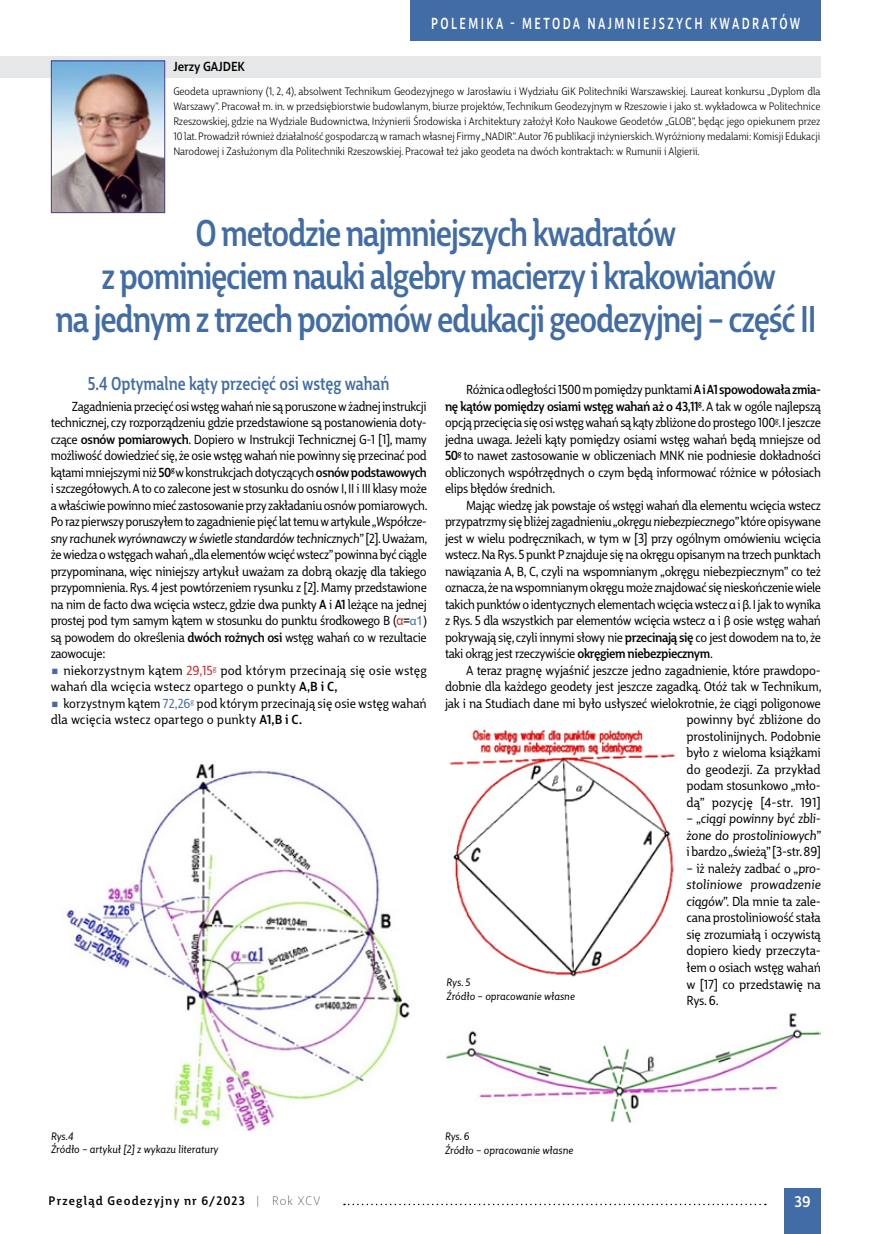
<style>
.page{position:relative;width:872px;height:1234px;background:#fff}
.page>*{position:absolute;margin:0;border:0;box-sizing:border-box;transform-origin:0 0}
.t1{font:500 36.3px/43.2px "Big City Grotesque Pro";letter-spacing:-.04em;color:#426ca5;text-align:center;scale:.86 1}
.t2{font:500 18.15px "Big City Grotesque Pro";letter-spacing:-.005em;color:#426ca5;scale:.84 1}
.t3{font:500 15.6px "Big City Grotesque Pro";letter-spacing:.2em;color:#fff;scale:.77 1}
.t4{font:500 15px "Big City Grotesque Pro";color:#fff}
.t5{font:12.75px/16.5px "Big City Grotesque Pro";letter-spacing:-.02em;color:#000;text-align:justify;scale:.96 1}
.t6{font:12.75px/16.5px "Big City Grotesque Pro";letter-spacing:-.02em;color:#000;text-align:justify;scale:.95 1}
.t7{font:12.75px/16.5px "Big City Grotesque Pro";letter-spacing:-.02em;color:#000;text-align:right}
.t8{font:12.75px/16.5px "Big City Grotesque Pro";letter-spacing:.005em;color:#000}
.t9{font:12.75px/16.5px "Big City Grotesque Pro";color:#000}
.t10{font:italic 12.75px/16.5px "Big City Grotesque Pro";letter-spacing:-.02em;color:#000;text-align:justify}
.t11{font:500 12.75px "Big City Grotesque Pro";letter-spacing:-.005em;color:#000}
.t12{font:500 12px "Big City Grotesque Pro";letter-spacing:.095em;color:#000}
.t13{font:10.5px/15px "Big City Grotesque Pro";letter-spacing:-.01em;color:#000;text-align:justify}
.t14{font:italic 10.5px/13.5px "Big City Grotesque Pro";letter-spacing:-.005em;color:#000}
.s1{font-weight:500}
.s2{font-style:italic}
.s3{font-family:"Arial";color:#d2232a}
.s4{font-family:"Arial"}
.s5{font-family:"Myriad Pro";color:#426ca5}
.s6{font-family:"Arial";color:#426ca5}
.s7{color:#d2232a}
.s8{color:#426ca5}
.s9{font-family:"Myriad Pro"}
.s10{font-style:normal}
.s11{font-weight:100}
</style>
<div class="page">
<div style="left:784px;top:1188px;width:37px;height:45px;background:#426ca5"></div>
<div style="left:410px;top:0;width:411px;height:40px;background:#426ca5"></div>
<svg style="left:344px;top:1203px;width:422px;height:1px"></svg>
<div style="left:0;top:56px;width:821px;height:22px;background:#e6e7e8"></div>
<img style="left:53px;top:63px;width:110px;height:148px">
<div style="left:51px;top:61px;width:114px;height:152px;border:1px solid #4a408c"></div>
<img style="left:62px;top:764px;width:348px;height:367px">
<img style="left:449px;top:729px;width:226px;height:248px">
<img style="left:446px;top:1013px;width:374px;height:109px">
<p class="t3" style="left:431px;top:11px;width:481px">POLEMIKA - METODA NAJMNIEJSZYCH KWADRATÓW</p>
<p class="t11" style="left:173px;top:56px;width:73px">Jerzy GAJDEK</p>
<p class="t13" style="left:173px;top:83px;width:648px">Geodeta uprawniony (1, 2, 4), absolwent Technikum Geodezyjnego w Jarosławiu i Wydziału GiK Politechniki Warszawskiej. Laureat konkursu „Dyplom dla Warszawy”. Pracował m. in. w przedsiębiorstwie budowlanym, biurze projektów, Technikum Geodezyjnym w Rzeszowie i jako st. wykładowca w Politechnice Rzeszowskiej, gdzie na Wydziale Budownictwa, Inżynierii Środowiska i Architektury założył Koło Naukowe Geodetów „GLOB”, będąc jego opiekunem przez 10 lat. Prowadził również działalność gospodarczą w ramach własnej Firmy „NADIR”. Autor 76 publikacji inżynierskich. Wyróżniony medalami: Komisji Edukacji Narodowej i Zasłużonym dla Politechniki Rzeszowskiej. Pracował też jako geodeta na dwóch kontraktach: w Rumunii i Algierii.</p>
<h1 class="t1" style="left:55px;top:208px;width:886px">O metodzie najmniejszych kwadratów<br>z pominięciem nauki algebry macierzy i krakowianów<br>na jednym z trzech poziomów edukacji geodezyjnej – część II</h1>
<h2 class="t2" style="left:88px;top:368px;width:361px">5.4 Optymalne kąty przecięć osi wstęg wahań</h2>
<p class="t6" style="left:51px;top:397px;width:398px;text-indent:21px">Zagadnienia przecięć osi wstęg wahań nie są poruszone w żadnej instrukcji technicznej, czy rozporządzeniu gdzie przedstawione są postanowienia doty&shy;czące <span class="s1">osnów pomiarowych</span>. Dopiero w Instrukcji Technicznej G-1 [1], mamy możliwość dowiedzieć się, że osie wstęg wahań nie powinny się przecinać pod kątami mniejszymi niż <span class="s1">50</span><sup>g</sup> w konstrukcjach dotyczących <span class="s1">osnów podstawowych </span>i szczegółowych. A to co zalecone jest w stosunku do osnów I, II i III klasy może a właściwie powinno mieć zastosowanie przy zakładaniu osnów pomiarowych.<br>Po raz pierwszy poruszyłem to zagadnienie pięć lat temu w artykule „<span class="s2">Współcze&shy;sny rachunek wyrównawczy w świetle standardów technicznych</span>” [2]. Uważam, że wiedza o wstęgach wahań „dla elementów wcięć wstecz” powinna być ciągle przypominana, więc niniejszy artykuł uważam za dobrą okazję dla takiego przypomnienia. Rys. 4 jest powtórzeniem rysunku z [2]. Mamy przedstawione na nim de facto dwa wcięcia wstecz, gdzie dwa punkty <span class="s1">A</span> i <span class="s1">A1</span> leżące na jednej prostej pod tym samym kątem w stosunku do punktu środkowego B (<span class="s3">α</span><span class="s4">=</span><span class="s5">α</span><span class="s6">1</span><span class="s4">) </span>są powodem do określenia <span class="s1">dwóch rożnych osi</span> wstęg wahań co w rezultacie zaowocuje:</p>
<p class="t8" style="left:51px;top:661px;width:377px;text-indent:13px">niekorzystnym kątem <span class="s7">29,15</span><sup>g</sup> pod którym przecinają się osie wstęg wahań dla wcięcia wstecz opartego o punkty <span class="s1">A,B i C,</span></p>
<p class="t9" style="left:51px;top:694px;width:377px;text-indent:13px">korzystnym kątem <span class="s8">72,26</span><sup>g</sup> pod którym przecinają się osie wstęg wahań dla wcięcia wstecz opartego o punkty <span class="s1">A1,B i C.</span></p>
<p class="t5" style="left:445px;top:380px;width:393px;text-indent:21px">Różnica odległości 1500 m pomiędzy punktami <span class="s1">A i A1 spowodowała zmia&shy;nę kątów pomiędzy osiami wstęg wahań aż o 43,11</span><sup>g</sup>. A tak w ogóle najlepszą opcją przecięcia się osi wstęg wahań są kąty zbliżone do prostego 100<sup>g</sup>. I jeszcze jedna uwaga. Jeżeli kąty pomiędzy osiami wstęg wahań będą mniejsze od <span class="s1">50</span><sup>g</sup> to nawet zastosowanie w obliczeniach MNK nie podniesie dokładności obliczonych współrzędnych o czym będą informować różnice w półosiach elips błędów średnich.</p>
<p class="t5" style="left:445px;top:496px;width:393px;text-indent:21px">Mając wiedzę jak powstaje oś wstęgi wahań dla elementu wcięcia wstecz przypatrzmy się bliżej zagadnieniu „<span class="s2">okręgu niebezpiecznego</span>” które opisywane jest w wielu podręcznikach, w tym w [3] przy ogólnym omówieniu wcięcia wstecz. Na Rys. 5 punkt P znajduje się na okręgu opisanym na trzech punktach nawiązania A, B, C, czyli na wspomnianym „okręgu niebezpiecznym” co też oznacza, że na wspomnianym okręgu może znajdować się nieskończenie wiele takich punktów o identycznych elementach wcięcia wstecz <span class="s9">α</span> i <span class="s9">β</span>. I jak to wynika z Rys. 5 dla wszystkich par elementów wcięcia wstecz <span class="s9">α</span> i <span class="s9">β</span> osie wstęg wahań pokrywają się, czyli innymi słowy nie <span class="s1">przecinają się</span> co jest dowodem na to, że taki okrąg jest rzeczywiście <span class="s1">okręgiem niebezpiecznym</span>.</p>
<p class="t7" style="left:445px;top:661px;width:378px">A teraz pragnę wyjaśnić jeszcze jedno zagadnienie, które prawdopo&shy;dobnie dla każdego geodety jest jeszcze zagadką. Otóż tak w Technikum, jak i na Studiach dane mi było usłyszeć wielokrotnie, że ciągi poligonowe powinny być zbliżone do<br>prostolinijnych. Podobnie<br>było z wieloma książkami<br>do geodezji. Za przykład<br>podam stosunkowo „mło-<br>dą” pozycję [4-str. 191]</p>
<p class="t10" style="left:686px;top:809px;width:136px"><span class="s10">– „</span>ciągi powinny być zbli&shy;żone do prostoliniowych<span class="s10">” i bardzo „świeżą” [3-str. 89]</span></p>
<p class="t7" style="left:686px;top:859px;width:136px;text-align:justify">– iż należy zadbać o „<span class="s2">pro&shy;stoliniowe prowadzenie ciągów</span>”. Dla mnie ta zale&shy;cana prostoliniowość stała się zrozumiałą i oczywistą dopiero kiedy przeczyta&shy;łem o osiach wstęg wahań w [17] co przedstawię na Rys. 6.</p>
<p class="t14" style="left:446px;top:974px;width:130px">Rys. 5<br>Źródło – opracowanie własne</p>
<p class="t14" style="left:51px;top:1128px;width:169px">Rys.4<br>Źródło – artykuł [2] z wykazu literatury</p>
<p class="t14" style="left:445px;top:1128px;width:130px">Rys. 6<br>Źródło – opracowanie własne</p>
<p class="t12" style="left:48px;top:1190px;width:273px">Przegląd Geodezyjny nr 6/2023 <span class="s11">| Rok XCV</span></p>
<p class="t4" style="left:794px;top:1189px;width:18px">39</p>
</div>
